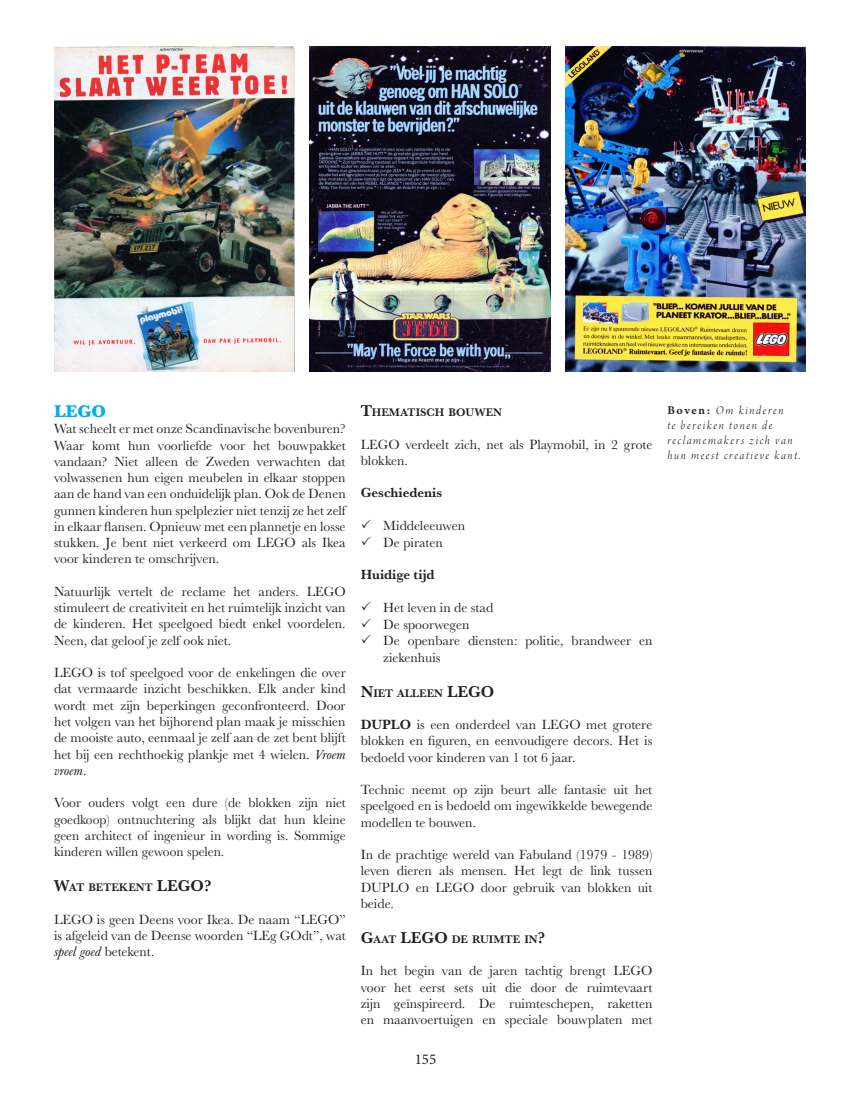
<style>
.page{position:relative;width:851px;height:1099px;background:#fff}
.page>*{position:absolute;margin:0;border:0;box-sizing:border-box;transform-origin:0 0}
.Blauwe_hoofding{font:17.5px "Baskerville URW Ult Bol";color:#00aeef}
.Titel_boven_broodtek{font:700 16.25px "Baskerville URW";color:#231f20}
.t1{font:15px "Minion Pro";color:#231f20}
.Broodtekst{font:13.75px/16.2px "Baskerville URW";color:#231f20;text-align:justify}
.Broodtekst-2{font:700 13.75px "Baskerville URW";color:#231f20}
.verwijzing_foto{font:12.5px/15px "Arno Pro Light Italic Display";letter-spacing:.125em;color:#231f20}
.Titel_boven_broodtek-2{font:700 11.38px "Baskerville URW";color:#231f20}
.s1{font-style:italic}
.s2{font-size:16.25px}
.s3{font-weight:700}
.s4{font-size:11.38px}
.s5{font-family:"Arno Pro";font-weight:600}
</style>
<div class="page">
<img style="left:565px;top:46px;width:240px;height:325px">
<img style="left:54px;top:46px;width:240px;height:325px">
<img style="left:309px;top:46px;width:241px;height:325px">
<p class="Blauwe_hoofding" style="left:54px;top:398px;width:53px">LEGO</p>
<p class="Broodtekst" style="left:54px;top:420px;width:293px">Wat scheelt er met onze Scandinavische bovenburen?<br>Waar komt hun voorliefde voor het bouwpakket vandaan? Niet alleen de Zweden verwachten dat volwassenen hun eigen meubelen in elkaar stoppen aan de hand van een onduidelijk plan. Ook de Denen gunnen kinderen hun spelplezier niet tenzij ze het zelf in elkaar flansen. Opnieuw met een plannetje en losse stukken. Je bent niet verkeerd om LEGO als Ikea voor kinderen te omschrijven.</p>
<p class="Broodtekst" style="left:54px;top:583px;width:293px">Natuurlijk vertelt de reclame het anders. LEGO stimuleert de creativiteit en het ruimtelijk inzicht van de kinderen. Het speelgoed biedt enkel voordelen.<br>Neen, dat geloof je zelf ook niet.</p>
<p class="Broodtekst" style="left:54px;top:664px;width:293px">LEGO is tof speelgoed voor de enkelingen die over dat vermaarde inzicht beschikken. Elk ander kind wordt met zijn beperkingen geconfronteerd. Door het volgen van het bijhorend plan maak je misschien de mooiste auto, eenmaal je zelf aan de zet bent blijft het bij een rechthoekig plankje met 4 wielen. <span class="s1">Vroem vroem</span>.</p>
<p class="Broodtekst" style="left:54px;top:794px;width:293px">Voor ouders volgt een dure (de blokken zijn niet goedkoop) ontnuchtering als blijkt dat hun kleine geen architect of ingenieur in wording is. Sommige kinderen willen gewoon spelen.</p>
<p class="Titel_boven_broodtek-2" style="left:54px;top:879px;width:116px"><span class="s2">W</span>AT BETEKENT <span class="s2">LEGO</span></p>
<p class="Titel_boven_broodtek" style="left:204px;top:874px;width:9px">?</p>
<p class="Broodtekst" style="left:54px;top:910px;width:293px">LEGO is geen Deens voor Ikea. De naam “LEGO” is afgeleid van de Deense woorden “LEg GOdt”, wat <span class="s1">speel goed</span> betekent.</p>
<p class="Titel_boven_broodtek-2" style="left:360px;top:404px;width:143px"><span class="s2">T</span>HEMATISCH BOUWEN</p>
<p class="Broodtekst" style="left:360px;top:435px;width:293px">LEGO verdeelt zich, net als Playmobil, in 2 grote blokken.</p>
<p class="Broodtekst-2" style="left:360px;top:483px;width:83px">Geschiedenis</p>
<p class="Broodtekst" style="left:360px;top:517px;width:106px">✓ Middeleeuwen</p>
<p class="Broodtekst" style="left:360px;top:533px;width:84px">✓ De piraten</p>
<p class="Broodtekst-2" style="left:360px;top:565px;width:75px">Huidige tijd</p>
<p class="Broodtekst" style="left:360px;top:599px;width:134px">✓ Het leven in de stad</p>
<p class="Broodtekst" style="left:360px;top:615px;width:110px">✓ De spoorwegen</p>
<p class="Broodtekst" style="left:383px;top:632px;width:270px;text-indent:-22px">✓ De openbare diensten: politie, brandweer en ziekenhuis</p>
<p class="Titel_boven_broodtek-2" style="left:360px;top:684px;width:99px"><span class="s2">N</span>IET ALLEEN <span class="s2">LEGO</span></p>
<p class="Broodtekst" style="left:360px;top:716px;width:293px"><span class="s3">DUPLO</span> is een onderdeel van LEGO met grotere blokken en figuren, en eenvoudigere decors. Het is bedoeld voor kinderen van 1 tot 6 jaar.</p>
<p class="Broodtekst" style="left:360px;top:781px;width:293px">Technic neemt op zijn beurt alle fantasie uit het speelgoed en is bedoeld om ingewikkelde bewegende modellen te bouwen.</p>
<p class="Broodtekst" style="left:360px;top:846px;width:293px">In de prachtige wereld van Fabuland (1979 - 1989) leven dieren als mensen. Het legt de link tussen DUPLO en LEGO door gebruik van blokken uit beide.</p>
<p class="Titel_boven_broodtek" style="left:360px;top:925px;width:53px">G<span class="s4">AAT</span> LEGO</p>
<p class="Titel_boven_broodtek-2" style="left:452px;top:931px;width:95px">DE RUIMTE IN<span class="s2">?</span></p>
<p class="Broodtekst" style="left:360px;top:962px;width:293px">In het begin van de jaren tachtig brengt LEGO voor het eerst sets uit die door de ruimtevaart zijn geïnspireerd. De ruimteschepen, raketten en maanvoertuigen en speciale bouwplaten met</p>
<p class="t1" style="left:414px;top:1048px;width:23px">155</p>
<p class="verwijzing_foto" style="left:667px;top:403px;width:135px"><span class="s5">Boven:</span> Om kinderen<br>te bereiken tonen de reclamemakers zich van hun meest creatieve kant.</p>
</div>
